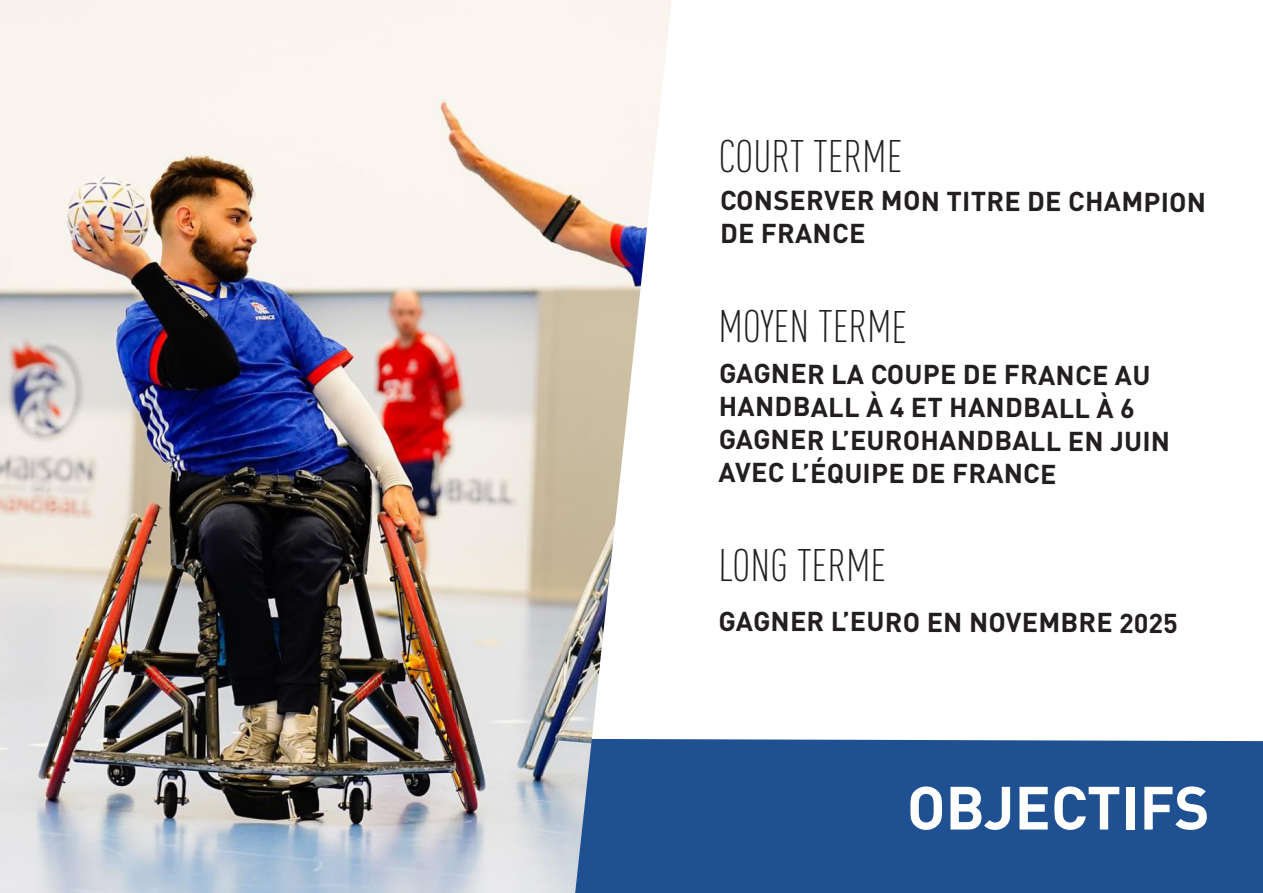
<style>
.page{position:relative;width:1263px;height:893px;background:#fff}
.page>*{position:absolute;margin:0;border:0;box-sizing:border-box;transform-origin:0 0}
.t1{font:700 60px "DINOT";color:#fff}
.t2{font:300 condensed 45px "DINOT";letter-spacing:-.005em;color:#231f20}
.t3{font:700 27px/33px "DINOT";letter-spacing:.005em;color:#231f20}
</style>
<div class="page">
<div style="left:672px;top:739px;width:591px;height:154px;background:#1f5192"></div>
<img style="left:0;top:0;width:672px;height:893px">
<p class="t2" style="left:718px;top:131px;width:186px">COURT TERME</p>
<p class="t3" style="left:720px;top:184px;width:488px;line-height:32.2px">CONSERVER MON TITRE DE CHAMPION<br>DE FRANCE</p>
<p class="t2" style="left:718px;top:301px;width:191px">MOYEN TERME</p>
<p class="t3" style="left:719px;top:357px;width:433px">GAGNER LA COUPE DE FRANCE AU<br>HANDBALL À 4 ET HANDBALL À 6</p>
<p class="t3" style="left:719px;top:423px;width:453px">GAGNER L’EUROHANDBALL EN JUIN<br>AVEC L’ÉQUIPE DE FRANCE</p>
<p class="t2" style="left:718px;top:539px;width:170px">LONG TERME</p>
<p class="t3" style="left:719px;top:605px;width:461px">GAGNER L’EURO EN NOVEMBRE 2025</p>
<p class="t1" style="left:907px;top:769px;width:304px">OBJECTIFS</p>
</div>
